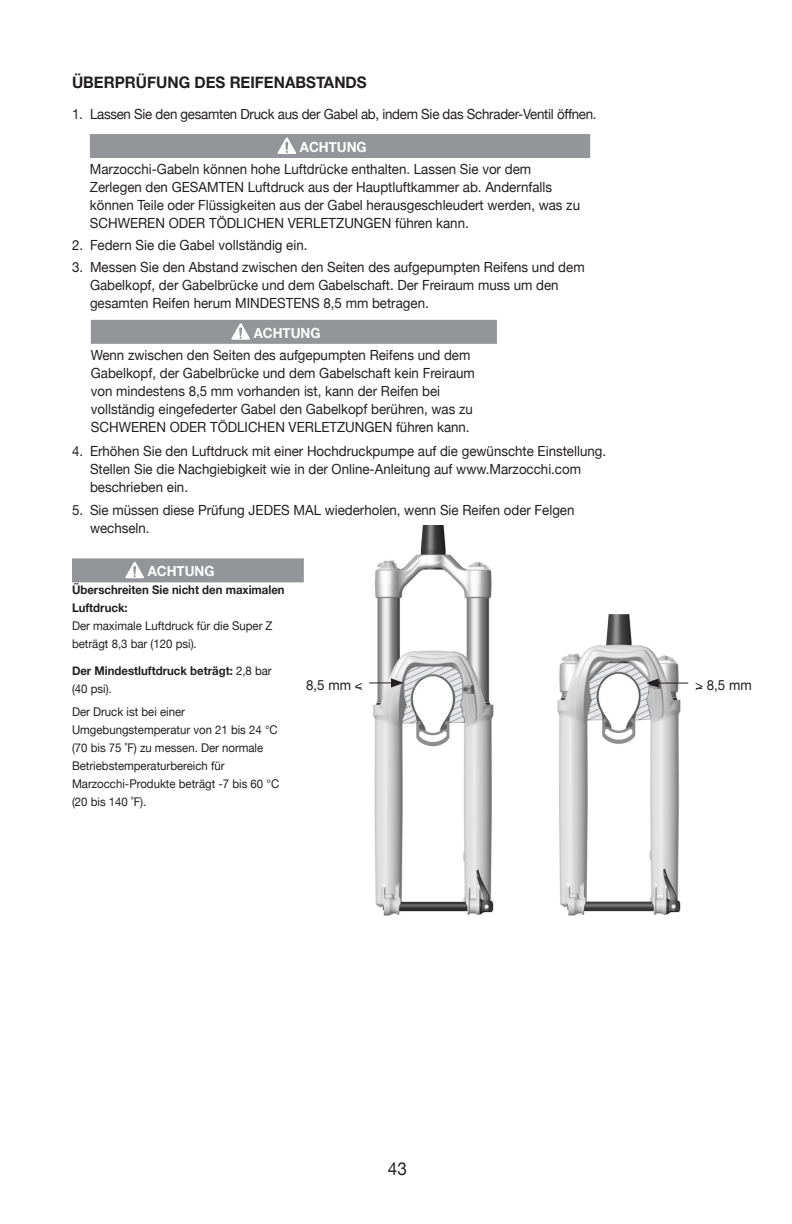
<style>
.page{position:relative;width:792px;height:1224px;background:#fff}
.page>*{position:absolute;margin:0;border:0;box-sizing:border-box;transform-origin:0 0}
.t1{font:18px "Helvetica Neue";color:#231f20;scale:.95 1}
.Headers{font:700 16px "Helvetica Neue";color:#231f20;scale:.95 1}
.body_copy{font:14px/18px "Helvetica Neue";color:#231f20;scale:.95 1}
.body_copy-2{font:14px "Helvetica Neue";letter-spacing:-.02em;color:#231f20;scale:.95 1}
.WARNING{font:700 14px "Helvetica Neue";color:#fff;scale:.95 1}
.body_copy-3{font:12px/18px "Helvetica Neue";color:#231f20;scale:.95 1}
.body_copy-4{font:700 12px/18px "Helvetica Neue";color:#231f20;scale:.95 1}
.s1{font-weight:400}
</style>
<div class="page">
<div style="left:90px;top:134px;width:500px;height:24px;background:#939598"></div>
<svg style="left:277px;top:137px;width:19px;height:17px"></svg>
<div style="left:91px;top:320px;width:406px;height:24px;background:#939598"></div>
<svg style="left:231px;top:323px;width:19px;height:17px"></svg>
<div style="left:72px;top:558px;width:232px;height:24px;background:#939598"></div>
<svg style="left:125px;top:562px;width:19px;height:16px"></svg>
<img style="left:355px;top:526px;width:348px;height:390px">
<hr style="left:655px;top:683px;width:33px;height:1px;background:#231f20">
<svg style="left:586px;top:661px;width:73px;height:60px"></svg>
<svg style="left:369px;top:665px;width:97px;height:59px"></svg>
<p class="Headers" style="left:72px;top:70px;width:312px">ÜBERPRÜFUNG DES REIFENABSTANDS</p>
<p class="body_copy-2" style="left:72px;top:104px;width:554px">1. Lassen Sie den gesamten Druck aus der Gabel ab, indem Sie das Schrader-Ventil öffnen.</p>
<p class="WARNING" style="left:300px;top:136px;width:72px">ACHTUNG</p>
<p class="body_copy" style="left:90px;top:161px;width:517px">Marzocchi-Gabeln können hohe Luftdrücke enthalten. Lassen Sie vor dem Zerlegen den GESAMTEN Luftdruck aus der Hauptluftkammer ab. Andernfalls können Teile oder Flüssigkeiten aus der Gabel herausgeschleudert werden, was zu SCHWEREN ODER TÖDLICHEN VERLETZUNGEN führen kann.</p>
<p class="body_copy" style="left:72px;top:236px;width:249px">2. Federn Sie die Gabel vollständig ein.</p>
<p class="body_copy" style="left:90px;top:259px;width:522px;text-indent:-18px">3. Messen Sie den Abstand zwischen den Seiten des aufgepumpten Reifens und dem<br>Gabelkopf, der Gabelbrücke und dem Gabelschaft. Der Freiraum muss um den gesamten Reifen herum MINDESTENS 8,5 mm betragen.</p>
<p class="WARNING" style="left:254px;top:322px;width:72px">ACHTUNG</p>
<p class="body_copy" style="left:91px;top:347px;width:406px">Wenn zwischen den Seiten des aufgepumpten Reifens und dem Gabelkopf, der Gabelbrücke und dem Gabelschaft kein Freiraum von mindestens 8,5 mm vorhanden ist, kann der Reifen bei vollständig eingefederter Gabel den Gabelkopf berühren, was zu SCHWEREN ODER TÖDLICHEN VERLETZUNGEN führen kann.</p>
<p class="body_copy" style="left:90px;top:443px;width:545px;text-indent:-18px">4. Erhöhen Sie den Luftdruck mit einer Hochdruckpumpe auf die gewünschte Einstellung.<br>Stellen Sie die Nachgiebigkeit wie in der Online-Anleitung auf www.Marzocchi.com beschrieben ein.</p>
<p class="body_copy" style="left:90px;top:501px;width:512px;text-indent:-18px">5. Sie müssen diese Prüfung JEDES MAL wiederholen, wenn Sie Reifen oder Felgen wechseln.</p>
<p class="WARNING" style="left:148px;top:560px;width:72px">ACHTUNG</p>
<p class="body_copy-4" style="left:72px;top:581px;width:225px">Überschreiten Sie nicht den maximalen<br>Luftdruck:</p>
<p class="body_copy-3" style="left:72px;top:618px;width:213px">Der maximale Luftdruck für die Super Z beträgt 8,3 bar (120 psi).</p>
<p class="body_copy-4" style="left:72px;top:662px;width:212px">Der Mindestluftdruck beträgt: <span class="s1">2,8 bar (40 psi).</span></p>
<p class="body_copy-3" style="left:72px;top:703px;width:220px">Der Druck ist bei einer<br>Umgebungstemperatur von 21 bis 24 °C (70 bis 75 ˚F) zu messen. Der normale<br>Betriebstemperaturbereich für<br>Marzocchi-Produkte beträgt -7 bis 60 °C (20 bis 140 ˚F).</p>
<p class="body_copy" style="left:306px;top:677px;width:61px">8,5 mm &lt;</p>
<p class="body_copy" style="left:695px;top:677px;width:61px">&gt; 8,5 mm</p>
<p class="t1" style="left:388px;top:1156px;width:22px">43</p>
</div>
